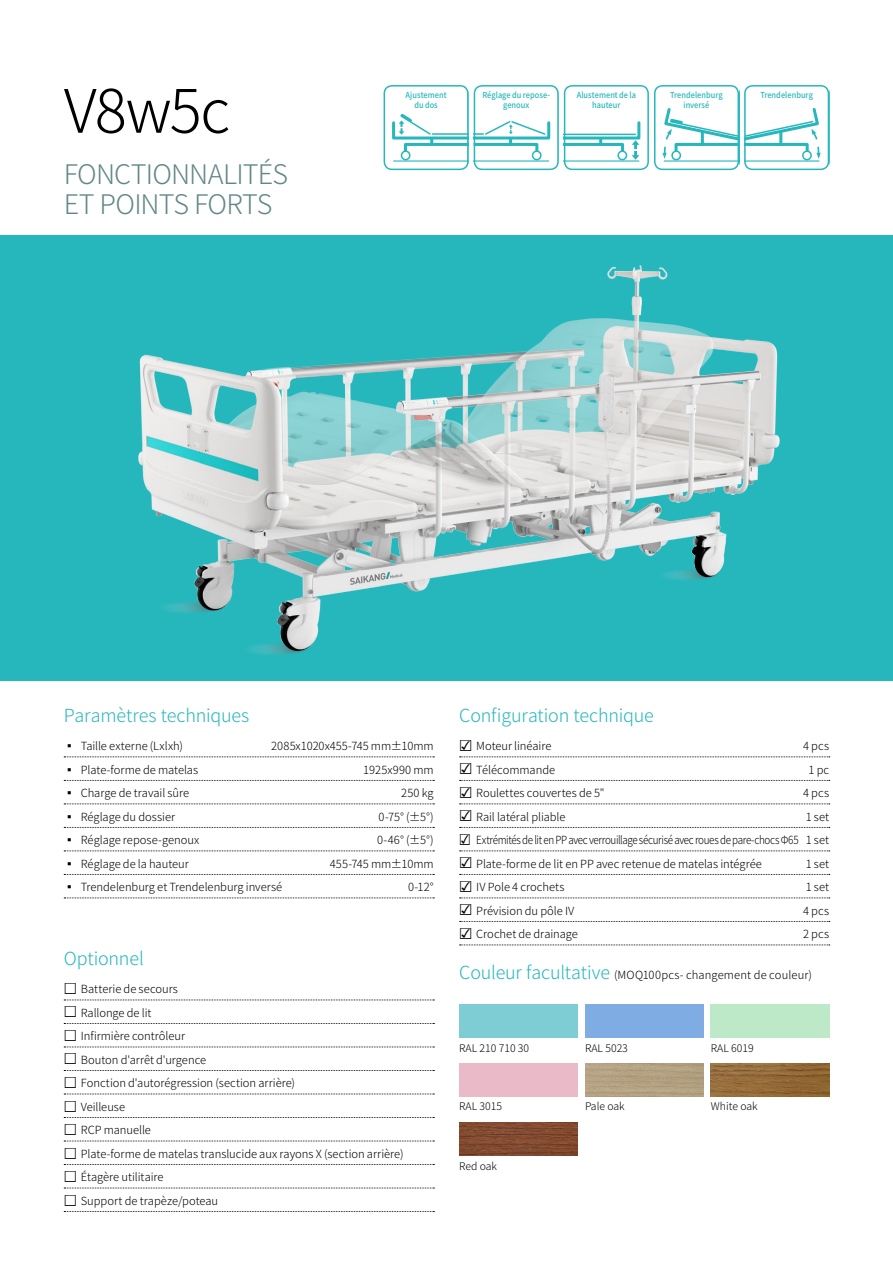
<style>
.page{position:relative;width:893px;height:1263px;background:#fff}
.page>*{position:absolute;margin:0;border:0;box-sizing:border-box;transform-origin:0 0}
.t1{font:300 60px "Noto Sans CJ Ksc";letter-spacing:-.03em;color:#000}
.t2{font:300 27px/30px "Noto Sans CJ Ksc";letter-spacing:-.03em;color:#638786}
.t3{font:300 18px "Noto Sans CJ Ksc";letter-spacing:-.01em;color:#26b7bc}
.t4{font:300 11.25px/23.5px "Noto Sans CJ Ksc";color:#000}
.t5{font:300 11.25px "Noto Sans CJ Ksc";letter-spacing:-.035em;color:#000;scale:.88 1}
.t6{font:300 10.5px "Noto Sans CJ Ksc";color:#000}
.t7{font:500 8.25px/9.9px "Noto Sans CJ Ksc";letter-spacing:.005em;color:#26b7bc;text-align:center;scale:.9 1}
.s1{font-family:"Arial Unicode MS";font-weight:400;font-size:18px}
.s2{font-size:18px;color:#26b7bc}
</style>
<div class="page">
<div style="left:384px;top:85px;width:85px;height:85px;border:2px solid #26b7bc;border-radius:8px"></div>
<svg style="left:391px;top:85px;width:160px;height:85px"></svg>
<div style="left:474px;top:85px;width:85px;height:85px;border:2px solid #26b7bc;border-radius:8px"></div>
<div style="left:654px;top:85px;width:85px;height:85px;border:2px solid #26b7bc;border-radius:8px"></div>
<svg style="left:563px;top:85px;width:78px;height:85px"></svg>
<div style="left:564px;top:85px;width:85px;height:85px;border:2px solid #26b7bc;border-radius:8px"></div>
<svg style="left:662px;top:85px;width:159px;height:85px"></svg>
<div style="left:744px;top:85px;width:85px;height:85px;border:2px solid #26b7bc;border-radius:8px"></div>
<svg style="left:829px;top:90px;width:1px;height:75px"></svg>
<div style="left:0;top:235px;width:893px;height:446px;background:#26b7bc"></div>
<img style="left:138px;top:265px;width:642px;height:390px">
<svg style="left:64px;top:999px;width:370px;height:1px"></svg>
<svg style="left:64px;top:1023px;width:370px;height:1px"></svg>
<svg style="left:64px;top:1046px;width:370px;height:1px"></svg>
<svg style="left:64px;top:1070px;width:370px;height:1px"></svg>
<svg style="left:64px;top:1093px;width:370px;height:1px"></svg>
<svg style="left:64px;top:1117px;width:370px;height:1px"></svg>
<svg style="left:64px;top:1140px;width:370px;height:1px"></svg>
<svg style="left:64px;top:1164px;width:370px;height:1px"></svg>
<svg style="left:64px;top:1187px;width:370px;height:1px"></svg>
<svg style="left:64px;top:1211px;width:370px;height:1px"></svg>
<img style="left:585px;top:1064px;width:118px;height:33px">
<img style="left:459px;top:1122px;width:118px;height:33px">
<img style="left:711px;top:1064px;width:118px;height:33px">
<svg style="left:460px;top:756px;width:370px;height:1px"></svg>
<svg style="left:460px;top:780px;width:370px;height:1px"></svg>
<svg style="left:460px;top:803px;width:370px;height:1px"></svg>
<svg style="left:460px;top:827px;width:370px;height:1px"></svg>
<svg style="left:460px;top:850px;width:370px;height:1px"></svg>
<svg style="left:460px;top:874px;width:370px;height:1px"></svg>
<svg style="left:460px;top:897px;width:370px;height:1px"></svg>
<svg style="left:460px;top:921px;width:370px;height:1px"></svg>
<svg style="left:460px;top:944px;width:370px;height:1px"></svg>
<svg style="left:64px;top:756px;width:370px;height:1px"></svg>
<svg style="left:64px;top:780px;width:370px;height:1px"></svg>
<svg style="left:64px;top:803px;width:370px;height:1px"></svg>
<svg style="left:64px;top:827px;width:370px;height:1px"></svg>
<svg style="left:64px;top:850px;width:370px;height:1px"></svg>
<svg style="left:64px;top:874px;width:370px;height:1px"></svg>
<svg style="left:64px;top:897px;width:370px;height:1px"></svg>
<h1 class="t1" style="left:64px;top:77px;width:168px">V8w5c</h1>
<h2 class="t2" style="left:64px;top:160px;width:222px">Fonctionnalités<br>Et points forts</h2>
<p class="t7" style="left:405px;top:90px;width:47px">Ajustement du dos</p>
<p class="t7" style="left:482px;top:90px;width:77px">Réglage du repose&shy;genoux</p>
<p class="t7" style="left:670px;top:90px;width:60px">Trendelenburg inversé</p>
<p class="t7" style="left:577px;top:90px;width:67px">Alustement de la hauteur</p>
<p class="t7" style="left:760px;top:90px;width:60px">Trendelenburg</p>
<h3 class="t3" style="left:64px;top:705px;width:187px">Paramètres techniques</h3>
<p class="t4" style="left:64px;top:734px;width:121px">▪ Taille externe (Lxlxh)</p>
<p class="t4" style="left:271px;top:734px;width:164px">2085x1020x455-745 mm±10mm</p>
<p class="t4" style="left:64px;top:758px;width:136px">▪ Plate-forme de matelas</p>
<p class="t4" style="left:363px;top:758px;width:72px">1925x990 mm</p>
<p class="t4" style="left:64px;top:781px;width:127px">▪ Charge de travail sûre</p>
<p class="t4" style="left:401px;top:781px;width:34px">250 kg</p>
<p class="t4" style="left:64px;top:805px;width:113px">▪ Réglage du dossier</p>
<p class="t4" style="left:379px;top:805px;width:57px">0-75° (±5°)</p>
<p class="t4" style="left:64px;top:828px;width:137px">▪ Réglage repose-genoux</p>
<p class="t4" style="left:377px;top:828px;width:58px">0-46° (±5°)</p>
<p class="t4" style="left:64px;top:852px;width:127px">▪ Réglage de la hauteur</p>
<p class="t4" style="left:330px;top:852px;width:105px">455-745 mm±10mm</p>
<p class="t4" style="left:64px;top:875px;width:220px">▪ Trendelenburg et Trendelenburg inversé</p>
<p class="t4" style="left:408px;top:875px;width:27px">0-12°</p>
<h3 class="t3" style="left:64px;top:948px;width:82px">Optionnel</h3>
<p class="t4" style="left:64px;top:977px;width:341px"><span class="s1">☐</span> Batterie de secours<br><span class="s1">☐</span> Rallonge de lit<br><span class="s1">☐</span> I nfirmière contrôleur<br><span class="s1">☐</span> Bouton d'arrêt d'urgence<br><span class="s1">☐</span> Fonction d'autorégression (section arrière)<br><span class="s1">☐</span> Veilleuse<br><span class="s1">☐</span> RCP manuelle<br><span class="s1">☐</span> Plate-forme de matelas translucide aux rayons X (section arrière) <span class="s1">☐</span> Étagère utilitaire<br><span class="s1">☐</span> Support de trapèze/poteau</p>
<h3 class="t3" style="left:459px;top:705px;width:196px">Configuration technique</h3>
<p class="t4" style="left:459px;top:734px;width:94px"><span class="s1">☑</span> Moteur linéaire</p>
<p class="t4" style="left:803px;top:734px;width:28px">4 pcs</p>
<p class="t4" style="left:459px;top:758px;width:97px"><span class="s1">☑</span> Télécommande</p>
<p class="t4" style="left:808px;top:758px;width:22px">1 pc</p>
<p class="t4" style="left:459px;top:781px;width:147px"><span class="s1">☑</span> Roulettes couvertes de 5"</p>
<p class="t4" style="left:803px;top:781px;width:28px">4 pcs</p>
<p class="t4" style="left:459px;top:805px;width:108px"><span class="s1">☑</span> Rail latéral pliable</p>
<p class="t4" style="left:806px;top:805px;width:25px">1 set</p>
<p class="t5" style="left:459px;top:834px;width:422px"><span class="s1">☑</span> Extrémités de lit en PP avec verrouillage sécurisé avec roues de pare-chocs Φ65 1 set</p>
<p class="t4" style="left:459px;top:852px;width:304px"><span class="s1">☑</span> Plate-forme de lit en PP avec retenue de matelas intégrée</p>
<p class="t4" style="left:806px;top:852px;width:25px">1 set</p>
<p class="t4" style="left:459px;top:875px;width:107px"><span class="s1">☑</span> IV Pole 4 crochets</p>
<p class="t4" style="left:806px;top:875px;width:25px">1 set</p>
<p class="t4" style="left:459px;top:899px;width:117px"><span class="s1">☑</span> Prévision du pôle IV</p>
<p class="t4" style="left:803px;top:899px;width:28px">4 pcs</p>
<p class="t4" style="left:459px;top:922px;width:120px"><span class="s1">☑</span> Crochet de drainage</p>
<p class="t4" style="left:803px;top:922px;width:28px">2 pcs</p>
<p class="t4" style="left:459px;top:963px;width:354px"><span class="s2">Couleur facultative</span> (MOQ100pcs- changement de couleur)</p>
<p class="t6" style="left:459px;top:1043px;width:7px">RAL</p>
<p class="t6" style="left:480px;top:1043px;width:51px">210 710 30</p>
<p class="t6" style="left:459px;top:1100px;width:7px">RAL</p>
<p class="t6" style="left:480px;top:1100px;width:24px">3015</p>
<p class="t6" style="left:459px;top:1160px;width:39px">Red oak</p>
<p class="t6" style="left:585px;top:1043px;width:7px">RAL</p>
<p class="t6" style="left:605px;top:1043px;width:24px">5023</p>
<p class="t6" style="left:585px;top:1100px;width:41px">Pale oak</p>
<p class="t6" style="left:711px;top:1043px;width:7px">RAL</p>
<p class="t6" style="left:731px;top:1043px;width:24px">6019</p>
<p class="t6" style="left:711px;top:1100px;width:48px">White oak</p>
</div>
